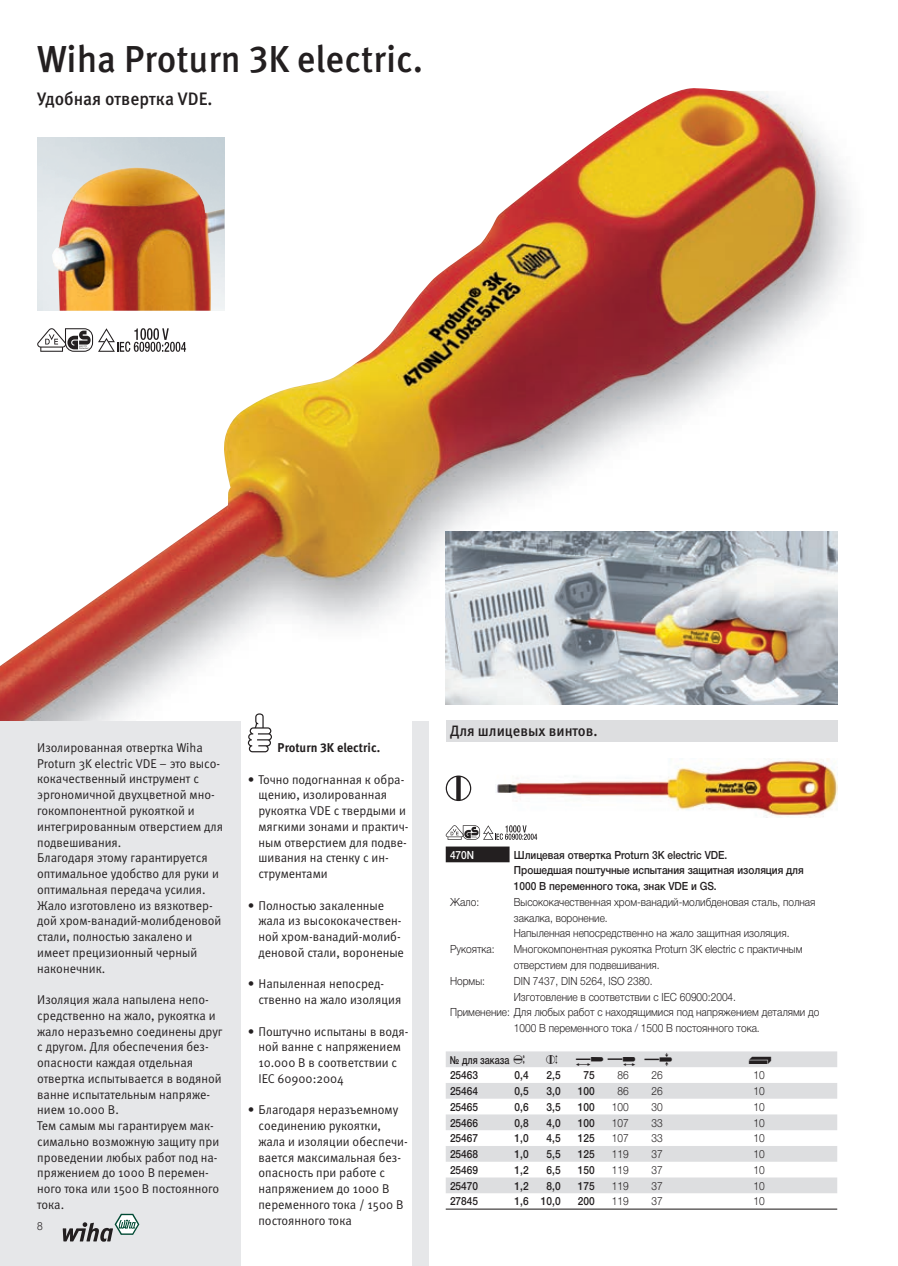
<style>
.page{position:relative;width:898px;height:1266px;background:#fff}
.page>*{position:absolute;margin:0;border:0;box-sizing:border-box;transform-origin:0 0}
.t1{font:500 37.5px "Meta Pro";color:#231f20;scale:.96 1}
.t2{font:500 18px "Meta Pro";color:#231f20;scale:.96 1}
.t3{font:500 15px "Meta Pro";color:#231f20;scale:.96 1}
.t4{font:12.75px/15.8px "Meta Pro";color:#231f20;scale:.96 1}
.t5{font:12.75px/15.8px "Meta Pro";color:#231f20}
.t6{font:700 12.75px "Meta Pro";color:#231f20;scale:.96 1}
.t7{font:300 11.25px/15.8px "Helvetica Neue LT Pro";color:#231f20;scale:.9 1}
.t8{font:500 11.25px/15.8px "Helvetica Neue LT Pro";color:#231f20;scale:.9 1}
.t9{font:500 11.25px "Helvetica Neue LT Pro";color:#231f20;scale:.8 1}
.t10{font:500 11.25px "Helvetica Neue LT Pro";color:#fff;scale:.9 1}
.t11{font:11.25px "Wiha Pictos Mac";color:#231f20}
.t12{font:9px "Wiha Pictos Mac";color:#231f20}
.s1{font-family:"Wiha Pictos Mac";font-weight:400}
</style>
<div class="page">
<img style="left:0;top:88px;width:851px;height:664px">
<div style="left:0;top:720px;width:428px;height:545px;background:#e6e7e9"></div>
<div style="left:241px;top:704px;width:170px;height:561px;background:#fff"></div>
<svg style="left:248px;top:713px;width:24px;height:39px"></svg>
<svg style="left:63px;top:1213px;width:76px;height:28px"></svg>
<svg style="left:37px;top:328px;width:149px;height:24px"></svg>
<img style="left:37px;top:137px;width:187px;height:174px">
<img style="left:52px;top:168px;width:172px;height:143px">
<img style="left:496px;top:758px;width:341px;height:59px">
<div style="left:445px;top:846px;width:64px;height:16px;background:#231f20"></div>
<div style="left:445px;top:1051px;width:392px;height:16px;background:#dddee0"></div>
<div style="left:445px;top:1082px;width:392px;height:16px;background:#dddee0"></div>
<div style="left:445px;top:1114px;width:392px;height:16px;background:#dddee0"></div>
<div style="left:445px;top:1145px;width:392px;height:16px;background:#dddee0"></div>
<div style="left:445px;top:1177px;width:392px;height:16px;background:#dddee0"></div>
<hr style="left:445px;top:1208px;width:392px;height:1px;background:#231f20">
<svg style="left:445px;top:775px;width:26px;height:26px"></svg>
<svg style="left:445px;top:825px;width:92px;height:14px"></svg>
<div style="left:445px;top:720px;width:392px;height:21px;background:#dddee0"></div>
<img style="left:445px;top:531px;width:392px;height:173px">
<h1 class="t1" style="left:37px;top:46px;width:403px">Wiha Proturn 3K electric.</h1>
<h2 class="t2" style="left:37px;top:93px;width:184px">Удобная отвертка VDE.</h2>
<p class="t4" style="left:37px;top:740px;width:195px">Изолированная отвертка Wiha<br>Proturn 3K electric VDE – это высо&shy;кокачественный инструмент с эргономичной двухцветной мно&shy;гокомпонентной рукояткой и интегрированным отверстием для подвешивания.<br>Благодаря этому гарантируется оптимальное удобство для руки и оптимальная передача усилия.<br>Жало изготовлено из вязкотвер&shy;дой хром-ванадий-молибденовой стали, полностью закалено и имеет прецизионный черный наконечник.</p>
<p class="t4" style="left:37px;top:992px;width:195px">Изоляция жала напылена непо&shy;средственно на жало, рукоятка и жало неразъемно соединены друг с другом. Для обеспечения без&shy;опасности каждая отдельная отвертка испытывается в водяной ванне испытательным напряже&shy;нием 10.000 В.<br>Тем самым мы гарантируем мак&shy;симально возможную защиту при проведении любых работ под на&shy;пряжением до 1000 В перемен&shy;ного тока или 1500 В постоянного тока.</p>
<p class="t7" style="left:37px;top:1219px;width:8px">8</p>
<p class="t6" style="left:277px;top:743px;width:108px">Proturn 3K electric.</p>
<p class="t5" style="left:258px;top:772px;width:151px;text-indent:-11px">• Точно подогнанная к обра&shy;щению, изолированная рукоятка VDE с твердыми и мягкими зонами и практич&shy;ным отверстием для подве&shy;шивания на стенку с ин&shy;струментами</p>
<p class="t5" style="left:258px;top:898px;width:147px;text-indent:-11px">• Полностью закаленные жала из высококачествен&shy;ной хром-ванадий-молиб&shy;деновой стали, вороненые</p>
<p class="t5" style="left:258px;top:977px;width:144px;text-indent:-11px">• Напыленная непосред&shy;ственно на жало изоляция</p>
<p class="t5" style="left:258px;top:1024px;width:151px;text-indent:-11px">• Поштучно испытаны в водя&shy;ной ванне с напряжением<br>10.000 В в соответствии с<br>IEC 60900:2004</p>
<p class="t5" style="left:258px;top:1103px;width:151px;text-indent:-11px">• Благодаря неразъемному соединению рукоятки, жала и изоляции обеспечи&shy;вается максимальная без&shy;опасность при работе с напряжением до 1000 В переменного тока / 1500 В постоянного тока</p>
<p class="t3" style="left:450px;top:725px;width:155px">Для шлицевых винтов.</p>
<p class="t10" style="left:450px;top:850px;width:28px">470N</p>
<p class="t8" style="left:513px;top:847px;width:323px">Шлицевая отвертка Proturn 3K electric VDE.<br>Прошедшая поштучные испытания защитная изоляция для<br>1000 В переменного тока, знак VDE и GS.</p>
<p class="t7" style="left:450px;top:895px;width:34px">Жало:</p>
<p class="t7" style="left:513px;top:895px;width:336px">Высококачественная хром-ванадий-молибденовая сталь, полная закалка, воронение.<br>Напыленная непосредственно на жало защитная изоляция.</p>
<p class="t7" style="left:450px;top:942px;width:51px">Рукоятка:</p>
<p class="t7" style="left:513px;top:942px;width:322px">Многокомпонентная рукоятка Proturn 3K electric с практичным отверстием для подвешивания.</p>
<p class="t7" style="left:450px;top:973px;width:40px">Нормы:</p>
<p class="t7" style="left:513px;top:973px;width:156px">DIN 7437, DIN 5264, ISO 2380.</p>
<p class="t7" style="left:513px;top:989px;width:248px">Изготовление в соответствии с IEC 60900:2004.</p>
<p class="t7" style="left:450px;top:1005px;width:412px">Применение: Для любых работ с находящимися под напряжением деталями до</p>
<p class="t7" style="left:513px;top:1021px;width:275px">1000 В переменного тока / 1500 В постоянного тока.</p>
<p class="t9" style="left:450px;top:1055px;width:96px">№ для заказа <span class="s1">x</span></p>
<p class="t11" style="left:546px;top:1053px;width:13px">B</p>
<p class="t11" style="left:576px;top:1055px;width:98px">Mu P</p>
<p class="t12" style="left:748px;top:1055px;width:25px">J</p>
<p class="t8" style="left:450px;top:1068px;width:33px">25463</p>
<p class="t8" style="left:514px;top:1068px;width:17px">0,4</p>
<p class="t8" style="left:546px;top:1068px;width:17px">2,5</p>
<p class="t8" style="left:583px;top:1068px;width:14px">75</p>
<p class="t7" style="left:617px;top:1068px;width:14px">86</p>
<p class="t7" style="left:651px;top:1068px;width:14px">26</p>
<p class="t7" style="left:753px;top:1068px;width:14px">10</p>
<p class="t8" style="left:450px;top:1084px;width:33px">25464</p>
<p class="t8" style="left:514px;top:1084px;width:17px">0,5</p>
<p class="t8" style="left:546px;top:1084px;width:17px">3,0</p>
<p class="t8" style="left:577px;top:1084px;width:20px">100</p>
<p class="t7" style="left:617px;top:1084px;width:14px">86</p>
<p class="t7" style="left:651px;top:1084px;width:14px">26</p>
<p class="t7" style="left:753px;top:1084px;width:14px">10</p>
<p class="t8" style="left:450px;top:1099px;width:33px">25465</p>
<p class="t8" style="left:514px;top:1099px;width:17px">0,6</p>
<p class="t8" style="left:546px;top:1099px;width:17px">3,5</p>
<p class="t8" style="left:577px;top:1099px;width:20px">100</p>
<p class="t7" style="left:611px;top:1099px;width:20px">100</p>
<p class="t7" style="left:651px;top:1099px;width:14px">30</p>
<p class="t7" style="left:753px;top:1099px;width:14px">10</p>
<p class="t8" style="left:450px;top:1115px;width:33px">25466</p>
<p class="t8" style="left:514px;top:1115px;width:17px">0,8</p>
<p class="t8" style="left:546px;top:1115px;width:17px">4,0</p>
<p class="t8" style="left:577px;top:1115px;width:20px">100</p>
<p class="t7" style="left:611px;top:1115px;width:20px">107</p>
<p class="t7" style="left:651px;top:1115px;width:14px">33</p>
<p class="t7" style="left:753px;top:1115px;width:14px">10</p>
<p class="t8" style="left:450px;top:1131px;width:33px">25467</p>
<p class="t8" style="left:514px;top:1131px;width:17px">1,0</p>
<p class="t8" style="left:546px;top:1131px;width:17px">4,5</p>
<p class="t8" style="left:577px;top:1131px;width:20px">125</p>
<p class="t7" style="left:611px;top:1131px;width:20px">107</p>
<p class="t7" style="left:651px;top:1131px;width:14px">33</p>
<p class="t7" style="left:753px;top:1131px;width:14px">10</p>
<p class="t8" style="left:450px;top:1147px;width:33px">25468</p>
<p class="t8" style="left:514px;top:1147px;width:17px">1,0</p>
<p class="t8" style="left:546px;top:1147px;width:17px">5,5</p>
<p class="t8" style="left:577px;top:1147px;width:20px">125</p>
<p class="t7" style="left:611px;top:1147px;width:20px">119</p>
<p class="t7" style="left:651px;top:1147px;width:14px">37</p>
<p class="t7" style="left:753px;top:1147px;width:14px">10</p>
<p class="t8" style="left:450px;top:1162px;width:33px">25469</p>
<p class="t8" style="left:514px;top:1162px;width:17px">1,2</p>
<p class="t8" style="left:546px;top:1162px;width:17px">6,5</p>
<p class="t8" style="left:577px;top:1162px;width:20px">150</p>
<p class="t7" style="left:611px;top:1162px;width:20px">119</p>
<p class="t7" style="left:651px;top:1162px;width:14px">37</p>
<p class="t7" style="left:753px;top:1162px;width:14px">10</p>
<p class="t8" style="left:450px;top:1178px;width:33px">25470</p>
<p class="t8" style="left:514px;top:1178px;width:17px">1,2</p>
<p class="t8" style="left:546px;top:1178px;width:17px">8,0</p>
<p class="t8" style="left:577px;top:1178px;width:20px">175</p>
<p class="t7" style="left:611px;top:1178px;width:20px">119</p>
<p class="t7" style="left:651px;top:1178px;width:14px">37</p>
<p class="t7" style="left:753px;top:1178px;width:14px">10</p>
<p class="t8" style="left:450px;top:1194px;width:33px">27845</p>
<p class="t8" style="left:514px;top:1194px;width:53px">1,6 10,0</p>
<p class="t8" style="left:577px;top:1194px;width:20px">200</p>
<p class="t7" style="left:611px;top:1194px;width:20px">119</p>
<p class="t7" style="left:651px;top:1194px;width:14px">37</p>
<p class="t7" style="left:753px;top:1194px;width:14px">10</p>
</div>
